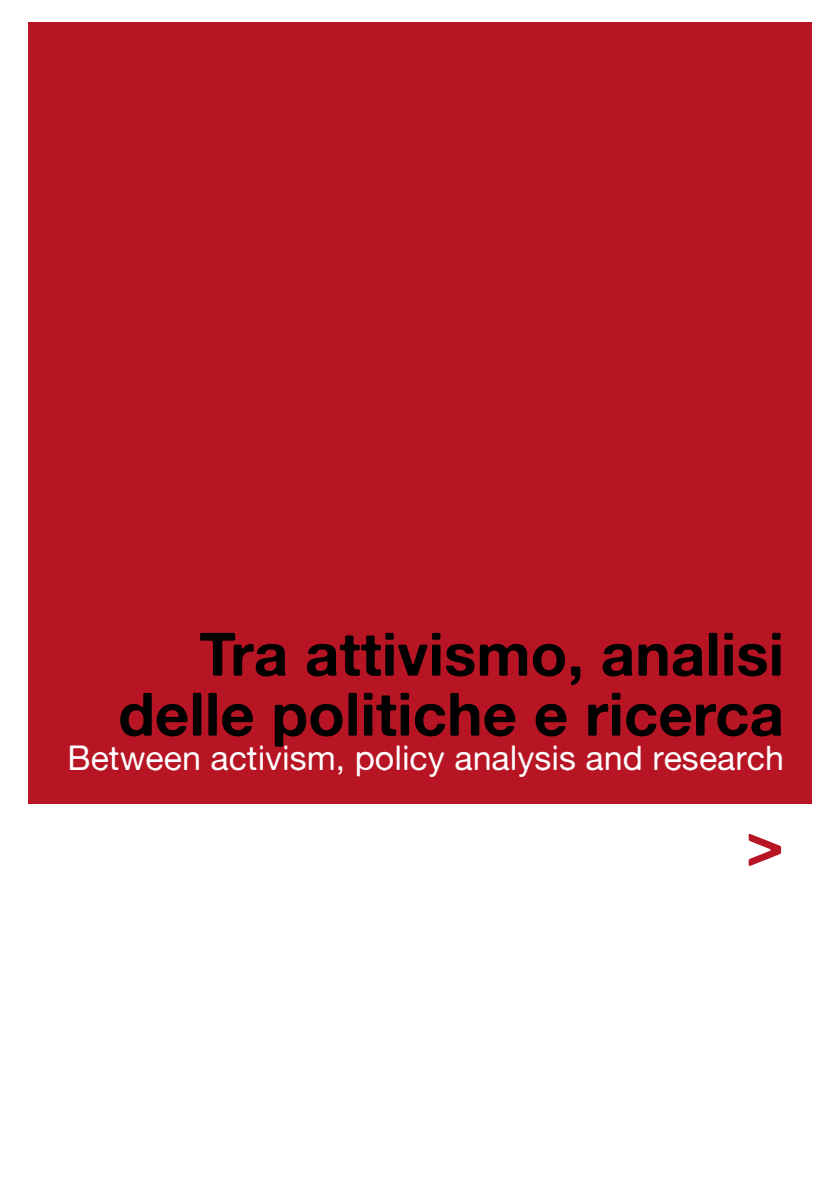
<style>
.page{position:relative;width:840px;height:1191px;background:#fff}
.page>*{position:absolute;margin:0;border:0;box-sizing:border-box;transform-origin:0 0}
.t1{font:64px "Alte Haas Grotesk Bold";color:#b71424}
.t2{font:60px/60px "Alte Haas Grotesk Bold";color:#000;text-align:right}
.t3{font:34px "Alte Haas Grotesk";color:#fff}
</style>
<div class="page">
<div style="left:28px;top:22px;width:783px;height:781px;background:#b71424"></div>
<p class="t2" style="left:118px;top:623px;width:667px">Tra attivismo, analisi delle politiche e ricerca</p>
<p class="t3" style="left:67px;top:737px;width:717px">Between activism, policy analysis and research</p>
<p class="t1" style="left:745px;top:803px;width:40px">&gt;</p>
</div>
